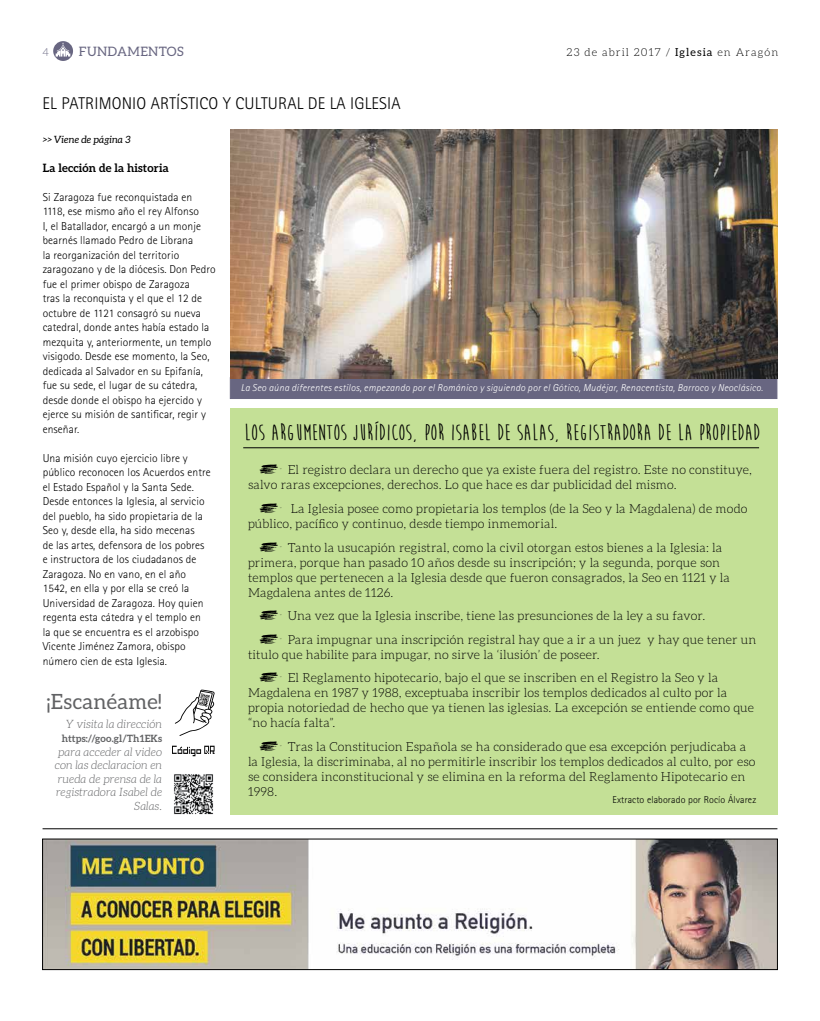
<style>
.page{position:relative;width:820px;height:1021px;background:#fff}
.page>*{position:absolute;margin:0;border:0;box-sizing:border-box;transform-origin:0 0}
.t1{font:700 23px "Moon Flower";letter-spacing:.01em;color:#000}
.t2{font:21px "Aleo";letter-spacing:.01em;color:#616264}
.t3{font:300 17px "Rotis Sans Serif";letter-spacing:.01em;color:#000}
.t4{font:13px "Aleo";letter-spacing:.025em;color:#686681}
.t5{font:300 12.5px/15px "Aleo";letter-spacing:.01em;color:#000}
.t6{font:300 11.5px/14.5px "Rotis Sans Serif";letter-spacing:.01em;color:#000}
.t7{font:italic 300 11.5px/13.5px "Aleo";letter-spacing:.01em;color:#616264;text-align:right}
.t8{font:700 11.5px "Aleo";letter-spacing:.01em;color:#000}
.t9{font:300 11px "Aleo";letter-spacing:.1em;color:#000}
.t10{font:300 11px "Aleo";color:#686681}
.t11{font:italic 300 10px "Rotis Sans Serif";letter-spacing:.025em;color:#fff}
.t12{font:300 10px "Rotis Sans Serif";letter-spacing:.01em;color:#000}
.t13{font:700 10px "Aleo";letter-spacing:.01em;color:#616264}
.t14{font:italic 10px "Aleo";letter-spacing:.01em;color:#000}
.s1{font-weight:400}
.s2{font-family:"Under";font-weight:400}
</style>
<div class="page">
<div style="left:230px;top:377px;width:547px;height:22px;background:#686681;border:1px solid #686681"></div>
<img style="left:230px;top:129px;width:547px;height:249px">
<div style="left:230px;top:408px;width:547px;height:407px;background:#c4e096"></div>
<hr style="left:243px;top:447px;width:515px;height:1px;background:#000">
<svg style="left:53px;top:41px;width:20px;height:20px"></svg>
<img style="left:44px;top:840px;width:731px;height:127px">
<img style="left:174px;top:774px;width:40px;height:41px">
<svg style="left:174px;top:689px;width:40px;height:47px"></svg>
<svg style="left:172px;top:745px;width:42px;height:11px"></svg>
<hr style="left:43px;top:828px;width:734px;height:1px;background:#000">
<p class="t10" style="left:43px;top:46px;width:8px">4</p>
<p class="t4" style="left:79px;top:44px;width:106px">FUNDAMENTOS</p>
<p class="t9" style="left:566px;top:46px;width:213px">23 de abril 2017 / <span class="s1">Iglesia</span> en Aragón</p>
<h3 class="t3" style="left:43px;top:93px;width:359px">EL PATRIMONIO ARTÍSTICO Y CULTURAL DE LA IGLESIA</h3>
<p class="t14" style="left:43px;top:133px;width:89px">&gt;&gt; Viene de página 3</p>
<p class="t8" style="left:43px;top:161px;width:127px">La lección de la historia</p>
<p class="t6" style="left:43px;top:189px;width:174px">Si Zaragoza fue reconquistada en 1118, ese mismo año el rey Alfonso<br>I, el Batallador, encargó a un monje bearnés llamado Pedro de Librana<br>la reorganización del territorio zaragozano y de la diócesis. Don Pedro fue el primer obispo de Zaragoza<br>tras la reconquista y el que el 12 de octubre de 1121 consagró su nueva catedral, donde antes había estado la mezquita y, anteriormente, un templo visigodo. Desde ese momento, la Seo, dedicada al Salvador en su Epifanía, fue su sede, el lugar de su cátedra, desde donde el obispo ha ejercido y ejerce su misión de santificar, regir y enseñar.</p>
<p class="t6" style="left:43px;top:451px;width:169px">Una misión cuyo ejercicio libre y público reconocen los Acuerdos entre el Estado Español y la Santa Sede.<br>Desde entonces la Iglesia, al servicio del pueblo, ha sido propietaria de la Seo y, desde ella, ha sido mecenas<br>de las artes, defensora de los pobres e instructora de los ciudadanos de Zaragoza. No en vano, en el año 1542, en ella y por ella se creó la Universidad de Zaragoza. Hoy quien regenta esta cátedra y el templo en la que se encuentra es el arzobispo Vicente Jiménez Zamora, obispo número cien de esta Iglesia.</p>
<p class="t11" style="left:241px;top:382px;width:523px">La Seo aúna diferentes estilos, empezando por el Románico y siguiendo por el Gótico, Mudéjar, Renacentista, Barroco y Neoclásico.</p>
<h1 class="t1" style="left:244px;top:420px;width:517px">LOS ARGUMENTOS JURÍDICOS, POR ISABEL DE SALAS, REGISTRADORA DE LA PROPIEDAD</h1>
<p class="t5" style="left:248px;top:462px;width:505px;text-indent:11px"><span class="s2">j</span> El registro declara un derecho que ya existe fuera del registro. Este no constituye, salvo raras excepciones, derechos. Lo que hace es dar publicidad del mismo.</p>
<p class="t5" style="left:248px;top:501px;width:500px;text-indent:11px"><span class="s2">j</span> La Iglesia posee como propietaria los templos (de la Seo y la Magdalena) de modo público, pacífico y continuo, desde tiempo inmemorial.</p>
<p class="t5" style="left:248px;top:539px;width:483px;text-indent:11px"><span class="s2">j</span> Tanto la usucapión registral, como la civil otorgan estos bienes a la Iglesia: la primera, porque han pasado 10 años desde su inscripción; y la segunda, porque son templos que pertenecen a la Iglesia desde que fueron consagrados, la Seo en 1121 y la Magdalena antes de 1126.</p>
<p class="t5" style="left:259px;top:604px;width:498px;line-height:23.5px"><span class="s2">j</span> Una vez que la Iglesia inscribe, tiene las presunciones de la ley a su favor.<br><span class="s2">j</span> Para impugnar una inscripción registral hay que a ir a un juez y hay que tener un</p>
<p class="t5" style="left:259px;top:642px;width:460px;line-height:23.5px;text-indent:-11px">titulo que habilite para impugar, no sirve la ‘ilusión’ de poseer.<br><span class="s2">j</span> El Reglamento hipotecario, bajo el que se inscriben en el Registro la Seo y la</p>
<p class="t5" style="left:248px;top:685px;width:507px">Magdalena en 1987 y 1988, exceptuaba inscribir los templos dedicados al culto por la propia notoriedad de hecho que ya tienen las iglesias. La excepción se entiende como que “no hacía falta”.</p>
<p class="t5" style="left:248px;top:738px;width:508px;text-indent:11px"><span class="s2">j</span> Tras la Constitucion Española se ha considerado que esa excepción perjudicaba a la Iglesia, la discriminaba, al no permitirle inscribir los templos dedicados al culto, por eso se considera inconstitucional y se elimina en la reforma del Reglamento Hipotecario en 1998.</p>
<p class="t12" style="left:612px;top:794px;width:145px">Extracto elaborado por Rocío Álvarez</p>
<h2 class="t2" style="left:47px;top:689px;width:117px">¡Escanéame!</h2>
<p class="t7" style="left:66px;top:717px;width:97px">Y visita la dirección</p>
<p class="t13" style="left:62px;top:733px;width:102px">https://goo.gl/Th1EKs</p>
<p class="t7" style="left:55px;top:745px;width:109px">para acceder al video con las declaracion en rueda de prensa de la registradora Isabel de<br>Salas.</p>
</div>
